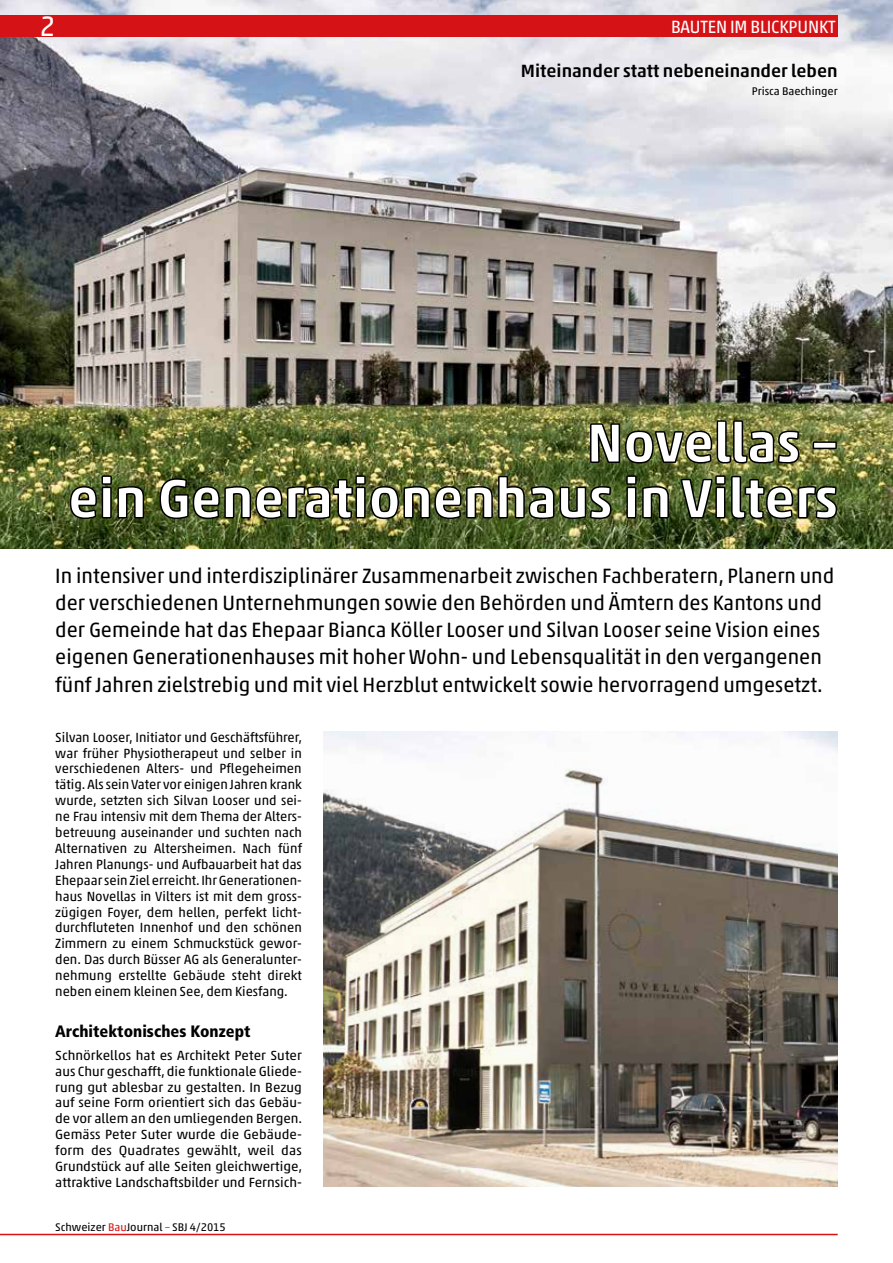
<style>
.page{position:relative;width:893px;height:1263px;background:#fff}
.page>*{position:absolute;margin:0;border:0;box-sizing:border-box;transform-origin:0 0}
.t1{font:500 54px/55.5px "Akko Pro";letter-spacing:.015em;color:#fff;text-align:right}
.t2{font:28.5px "Akko Pro";color:#fff}
.t3{font:21px/27px "Akko Pro";color:#000;scale:.96 1}
.t4{font:500 18px "Akko Pro";color:#000}
.t5{font:18px "Akko Pro";letter-spacing:-.01em;color:#fff;scale:.95 1}
.t6{font:900 condensed 16.5px "Frutiger";color:#000}
.t7{font:13.5px/15.9px "Akko Pro";color:#000;text-align:justify}
.t8{font:11.25px "Akko Pro";color:#000}
.s1{color:#d51317}
</style>
<div class="page">
<hr style="left:0;top:1234px;width:838px;height:1px;background:#d51317">
<img style="left:0;top:0;width:893px;height:549px">
<img style="left:68px;top:474px;width:78px;height:46px">
<img style="left:158px;top:367px;width:681px;height:182px">
<div style="left:0;top:16px;width:838px;height:21px;background:#d51317"></div>
<img style="left:323px;top:731px;width:515px;height:455px">
<h2 class="t2" style="left:40px;top:9px;width:17px">2</h2>
<h3 class="t5" style="left:671px;top:16px;width:175px">BAUTEN IM BLICKPUNKT</h3>
<h3 class="t4" style="left:521px;top:60px;width:318px">Miteinander statt nebeneinander leben</h3>
<p class="t8" style="left:752px;top:84px;width:87px">Prisca Baechinger</p>
<h1 class="t1" style="left:68px;top:414px;width:771px">Novellas –<br>ein Generationenhaus in Vilters</h1>
<p class="t3" style="left:55px;top:562px;width:813px">In intensiver und interdisziplinärer Zusammenarbeit zwischen Fachberatern, Planern und der verschiedenen Unternehmungen sowie den Behörden und Ämtern des Kantons und der Gemeinde hat das Ehepaar Bianca Köller Looser und Silvan Looser seine Vision eines eigenen Generationenhauses mit hoher Wohn- und Lebensqualität in den vergangenen fünf Jahren zielstrebig und mit viel Herzblut entwickelt sowie hervorragend umgesetzt.</p>
<p class="t7" style="left:55px;top:729px;width:248px">Silvan Looser, Initiator und Geschäftsführer, war früher Physiotherapeut und selber in verschiedenen Alters- und Pflegeheimen tätig. Als sein Vater vor einigen Jahren krank wurde, setzten sich Silvan Looser und sei&shy;ne Frau intensiv mit dem Thema der Alters&shy;betreuung auseinander und suchten nach Alternativen zu Altersheimen. Nach fünf Jahren Planungs- und Aufbauarbeit hat das Ehepaar sein Ziel erreicht. Ihr Generationen&shy;haus Novellas in Vilters ist mit dem gross&shy;zügigen Foyer, dem hellen, perfekt licht&shy;durchfluteten Innenhof und den schönen Zimmern zu einem Schmuckstück gewor&shy;den. Das durch Büsser AG als Generalunter&shy;nehmung erstellte Gebäude steht direkt neben einem kleinen See, dem Kiesfang.</p>
<p class="t6" style="left:55px;top:1021px;width:197px">Architektonisches Konzept</p>
<p class="t7" style="left:55px;top:1047px;width:248px">Schnörkellos hat es Architekt Peter Suter aus Chur geschafft, die funktionale Gliede&shy;rung gut ablesbar zu gestalten. In Bezug auf seine Form orientiert sich das Gebäu&shy;de vor allem an den umliegenden Bergen.<br>Gemäss Peter Suter wurde die Gebäude&shy;form des Quadrates gewählt, weil das Grundstück auf alle Seiten gleichwertige, attraktive Landschaftsbilder und Fernsich-</p>
<p class="t8" style="left:55px;top:1220px;width:172px">Schweizer <span class="s1">Bau</span>Journal <span class="s1">–</span> SBJ 4/2015</p>
</div>
